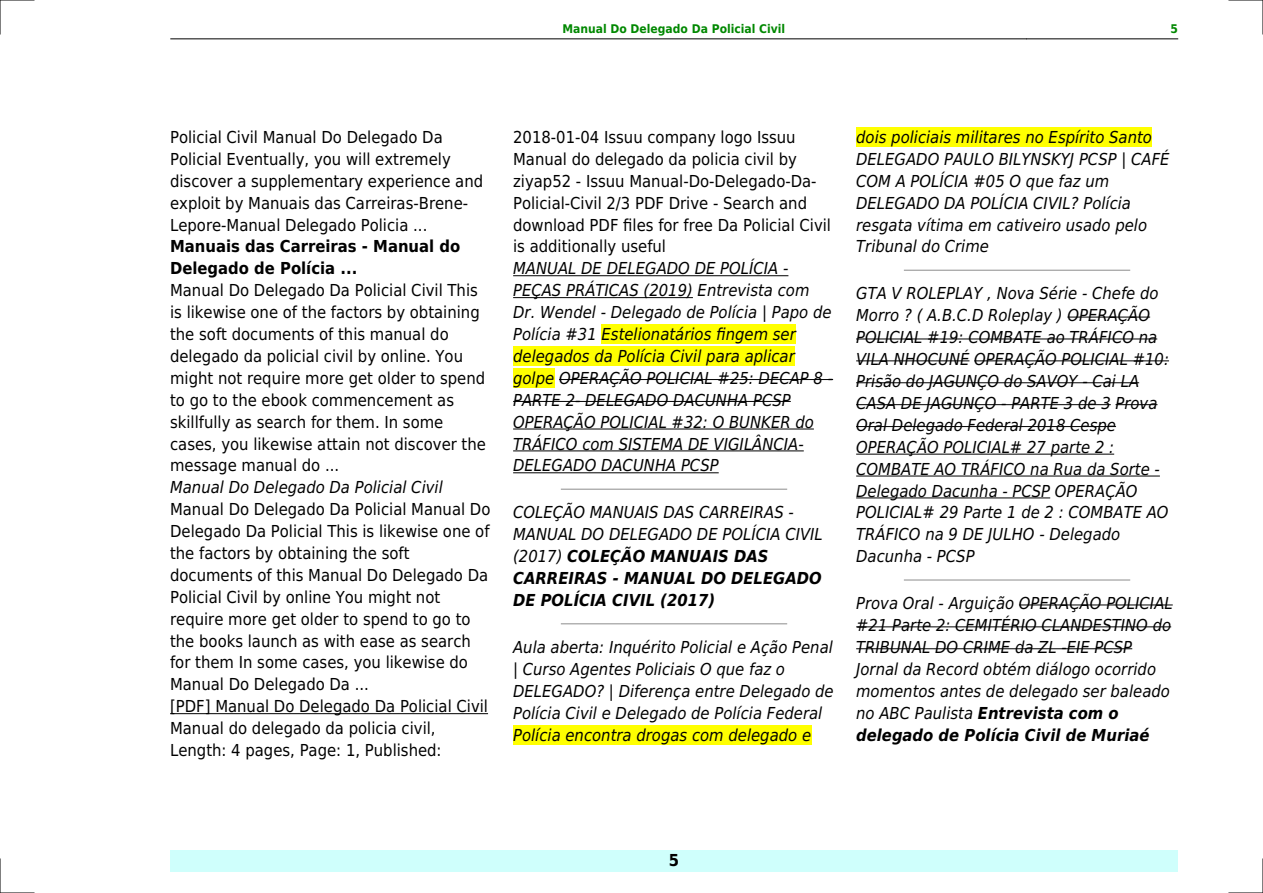
<style>
.page{position:relative;width:1263px;height:893px;background:#fff}
.page>*{position:absolute;margin:0;border:0;box-sizing:border-box;transform-origin:0 0}
.t1{font:italic 16.5px/21.9px "DejaVu Sans Condensed";color:#000}
.t2{font:16.5px/21.9px "DejaVu Sans Condensed";color:#000}
.t3{font:700 16.5px/21.9px "DejaVu Sans Condensed";color:#000}
.t4{font:700 12px "DejaVu Sans Condensed";color:#080}
.s1{font-weight:700}
</style>
<div class="page">
<hr style="left:170px;top:39px;width:151px;height:1px;background:#000">
<hr style="left:321px;top:39px;width:705px;height:1px;background:#000">
<hr style="left:1027px;top:39px;width:151px;height:1px;background:#000">
<div style="left:170px;top:850px;width:1008px;height:22px;background:#cffffc"></div>
<hr style="left:170px;top:713px;width:318px;height:1px;background:#000">
<hr style="left:513px;top:275px;width:275px;height:1px;background:#000">
<hr style="left:513px;top:297px;width:180px;height:1px;background:#000">
<div style="left:601px;top:325px;width:195px;height:19px;background:#ff0"></div>
<div style="left:513px;top:347px;width:282px;height:19px;background:#ff0"></div>
<div style="left:513px;top:368px;width:41px;height:20px;background:#ff0"></div>
<hr style="left:559px;top:379px;width:274px;height:1px;background:#000">
<hr style="left:513px;top:401px;width:278px;height:1px;background:#000">
<hr style="left:513px;top:429px;width:301px;height:1px;background:#000">
<hr style="left:513px;top:451px;width:291px;height:1px;background:#000">
<hr style="left:513px;top:472px;width:206px;height:1px;background:#000">
<hr style="left:561px;top:489px;width:226px;height:1px;background:#999">
<hr style="left:561px;top:623px;width:226px;height:1px;background:#999">
<div style="left:513px;top:725px;width:298px;height:19px;background:#ff0"></div>
<div style="left:856px;top:128px;width:296px;height:19px;background:#ff0"></div>
<hr style="left:904px;top:270px;width:226px;height:1px;background:#999">
<hr style="left:1067px;top:317px;width:83px;height:1px;background:#000">
<hr style="left:856px;top:339px;width:301px;height:1px;background:#000">
<hr style="left:856px;top:360px;width:113px;height:1px;background:#000">
<hr style="left:974px;top:360px;width:195px;height:1px;background:#000">
<hr style="left:856px;top:382px;width:283px;height:1px;background:#000">
<hr style="left:856px;top:404px;width:255px;height:1px;background:#000">
<hr style="left:1115px;top:404px;width:42px;height:1px;background:#000">
<hr style="left:856px;top:426px;width:260px;height:1px;background:#000">
<hr style="left:856px;top:454px;width:258px;height:1px;background:#000">
<hr style="left:856px;top:476px;width:304px;height:1px;background:#000">
<hr style="left:856px;top:498px;width:194px;height:1px;background:#000">
<hr style="left:904px;top:579px;width:226px;height:2px;background:#999">
<hr style="left:1019px;top:605px;width:154px;height:1px;background:#000">
<hr style="left:856px;top:626px;width:315px;height:1px;background:#000">
<hr style="left:856px;top:648px;width:276px;height:1px;background:#000">
<hr style="left:0;top:0;width:34px;height:1px;background:#000">
<hr style="left:1229px;top:0;width:34px;height:1px;background:#000">
<hr style="left:0;top:892px;width:34px;height:1px;background:#000">
<hr style="left:1229px;top:892px;width:34px;height:1px;background:#000">
<hr style="left:0;top:0;width:1px;height:34px;background:#000">
<hr style="left:0;top:859px;width:1px;height:34px;background:#000">
<hr style="left:1262px;top:0;width:1px;height:34px;background:#000">
<hr style="left:1262px;top:859px;width:1px;height:34px;background:#000">
<p class="t4" style="left:562px;top:21px;width:224px">Manual Do Delegado Da Policial Civil</p>
<p class="t4" style="left:1170px;top:21px;width:9px">5</p>
<p class="t2" style="left:170px;top:126px;width:315px">Policial Civil Manual Do Delegado Da Policial Eventually, you will extremely discover a supplementary experience and exploit by Manuais das Carreiras-Brene-Lepore-Manual Delegado Policia ...</p>
<p class="t3" style="left:170px;top:236px;width:292px">Manuais das Carreiras - Manual do<br>Delegado de Polícia ...</p>
<p class="t2" style="left:170px;top:280px;width:317px">Manual Do Delegado Da Policial Civil This is likewise one of the factors by obtaining the soft documents of this manual do delegado da policial civil by online. You might not require more get older to spend to go to the ebook commencement as skillfully as search for them. In some cases, you likewise attain not discover the message manual do ...</p>
<p class="t1" style="left:170px;top:477px;width:274px">Manual Do Delegado Da Policial Civil</p>
<p class="t2" style="left:170px;top:498px;width:322px">Manual Do Delegado Da Policial Manual Do Delegado Da Policial This is likewise one of the factors by obtaining the soft documents of this Manual Do Delegado Da Policial Civil by online You might not require more get older to spend to go to the books launch as with ease as search for them In some cases, you likewise do Manual Do Delegado Da ...<br>[PDF] Manual Do Delegado Da Policial Civil Manual do delegado da policia civil, Length: 4 pages, Page: 1, Published:</p>
<p class="t2" style="left:513px;top:126px;width:319px">2018-01-04 Issuu company logo Issuu Manual do delegado da policia civil by ziyap52 - Issuu Manual-Do-Delegado-Da-Policial-Civil 2/3 PDF Drive - Search and download PDF files for free Da Policial Civil is additionally useful</p>
<p class="t1" style="left:513px;top:258px;width:321px">MANUAL DE DELEGADO DE POLÍCIA - PEÇAS PRÁTICAS (2019) Entrevista com Dr. Wendel - Delegado de Polícia | Papo de Polícia #31 Estelionatários fingem ser delegados da Polícia Civil para aplicar golpe OPERAÇÃO POLICIAL #25: DECAP 8 - PARTE 2- DELEGADO DACUNHA PCSP OPERAÇÃO POLICIAL #32: O BUNKER do TRÁFICO com SISTEMA DE VIGILÂNCIA-DELEGADO DACUNHA PCSP</p>
<p class="t1" style="left:513px;top:502px;width:311px">COLEÇÃO MANUAIS DAS CARREIRAS -<br>MANUAL DO DELEGADO DE POLÍCIA CIVIL (2017) <span class="s1">COLEÇÃO MANUAIS DAS<br>CARREIRAS - MANUAL DO DELEGADO<br>DE POLÍCIA CIVIL (2017)</span></p>
<p class="t1" style="left:513px;top:636px;width:322px">Aula aberta: Inquérito Policial e Ação Penal | Curso Agentes Policiais O que faz o DELEGADO? | Diferença entre Delegado de Polícia Civil e Delegado de Polícia Federal Polícia encontra drogas com delegado e</p>
<p class="t1" style="left:856px;top:126px;width:315px">dois policiais militares no Espírito Santo DELEGADO PAULO BILYNSKYJ PCSP | CAFÉ COM A POLÍCIA #05 O que faz um DELEGADO DA POLÍCIA CIVIL? Polícia resgata vítima em cativeiro usado pelo Tribunal do Crime</p>
<p class="t1" style="left:856px;top:283px;width:314px">GTA V ROLEPLAY , Nova Série - Chefe do<br>Morro ? ( A.B.C.D Roleplay ) OPERAÇÃO<br>POLICIAL #19: COMBATE ao TRÁFICO na<br>VILA NHOCUNÉ OPERAÇÃO POLICIAL #10:<br>Prisão do JAGUNÇO do SAVOY - Cai LA<br>CASA DE JAGUNÇO - PARTE 3 de 3 Prova<br>Oral Delegado Federal 2018 Cespe<br>OPERAÇÃO POLICIAL# 27 parte 2 :<br>COMBATE AO TRÁFICO na Rua da Sorte -<br>Delegado Dacunha - PCSP OPERAÇÃO<br>POLICIAL# 29 Parte 1 de 2 : COMBATE AO<br>TRÁFICO na 9 DE JULHO - Delegado<br>Dacunha - PCSP</p>
<p class="t1" style="left:856px;top:593px;width:318px">Prova Oral - Arguição OPERAÇÃO POLICIAL #21 Parte 2: CEMITÉRIO CLANDESTINO do TRIBUNAL DO CRIME da ZL -EIE PCSP Jornal da Record obtém diálogo ocorrido momentos antes de delegado ser baleado no ABC Paulista <span class="s1">Entrevista com o delegado de Polícia Civil de Muriaé</span></p>
<p class="t3" style="left:669px;top:850px;width:12px">5</p>
</div>
